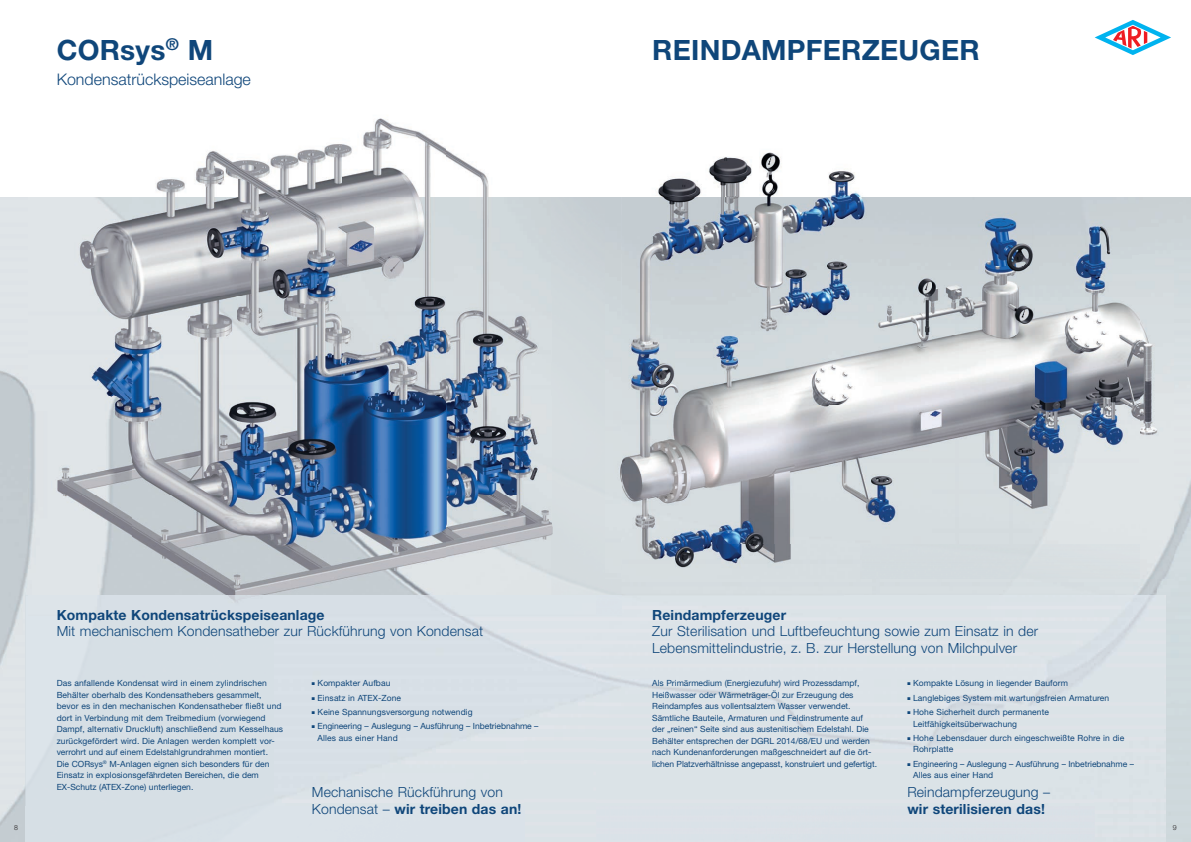
<style>
.page{position:relative;width:1191px;height:842px;background:#fff}
.page>*{position:absolute;margin:0;border:0;box-sizing:border-box;transform-origin:0 0}
.t1{font:700 28px "Helvetica Neue LT Pro";letter-spacing:.01em;color:#0f467a}
.t2{font:300 16px "Helvetica Neue LT Pro";color:#0f467a}
.t3{font:300 14px/16.8px "Helvetica Neue LT Pro";letter-spacing:.01em;color:#0f467a}
.t4{font:700 14px "Helvetica Neue LT Pro";letter-spacing:.01em;color:#0f467a}
.t5{font:8.5px/11.5px "Helvetica Neue LT Pro";color:#0f467a}
.t6{font:300 7px "Helvetica Neue LT Pro";color:#231f20}
.s1{font-weight:700}
</style>
<div class="page">
<img style="left:0;top:197px;width:28px;height:645px">
<img style="left:1156px;top:197px;width:35px;height:645px">
<img style="left:605px;top:152px;width:568px;height:427px">
<img style="left:156px;top:118px;width:465px;height:79px">
<img style="left:28px;top:197px;width:523px;height:398px">
<div style="left:551px;top:529px;width:70px;height:66px;background:#d4dbdf"></div>
<div style="left:26px;top:595px;width:249px;height:212px;background:#d6dfe5"></div>
<svg style="left:1094px;top:20px;width:77px;height:35px"></svg>
<h1 class="t1" style="left:57px;top:32px;width:158px">CORsys<sup>®</sup> M</h1>
<h2 class="t2" style="left:57px;top:69px;width:196px">Kondensatrückspeiseanlage</h2>
<h1 class="t1" style="left:652px;top:32px;width:329px">REINDAMPFERZEUGER</h1>
<h3 class="t4" style="left:57px;top:606px;width:269px">Kompakte Kondensatrückspeiseanlage</h3>
<h3 class="t3" style="left:57px;top:623px;width:428px">Mit mechanischem Kondensatheber zur Rückführung von Kondensat</h3>
<h3 class="t4" style="left:652px;top:606px;width:135px">Reindampferzeuger</h3>
<h3 class="t3" style="left:652px;top:623px;width:387px">Zur Sterilisation und Luftbefeuchtung sowie zum Einsatz in der<br>Lebensmittelindustrie, z. B. zur Herstellung von Milchpulver</h3>
<p class="t5" style="left:57px;top:677px;width:228px">Das anfallende Kondensat wird in einem zylindrischen Behälter oberhalb des Kondensathebers gesammelt, bevor es in den mechanischen Kondensatheber fließt und dort in Verbindung mit dem Treibmedium (vorwiegend Dampf, alternativ Druckluft) anschließend zum Kesselhaus zurückgefördert wird. Die Anlagen werden komplett vor&shy;verrohrt und auf einem Edelstahlgrundrahmen montiert.<br>Die CORsys<sup>®</sup> M-Anlagen eignen sich besonders für den Einsatz in explosionsgefährdeten Bereichen, die dem EX-Schutz (ATEX-Zone) unterliegen.</p>
<p class="t5" style="left:312px;top:677px;width:80px">■ Kompakter Aufbau</p>
<p class="t5" style="left:312px;top:692px;width:91px">■ Einsatz in ATEX-Zone</p>
<p class="t5" style="left:312px;top:706px;width:162px">■ Keine Spannungsversorgung notwendig</p>
<p class="t5" style="left:317px;top:721px;width:222px;text-indent:-6px">■ Engineering – Auslegung – Ausführung – Inbetriebnahme –<br>Alles aus einer Hand</p>
<h3 class="t3" style="left:312px;top:783px;width:211px">Mechanische Rückführung von<br>Kondensat – <span class="s1">wir treiben das an!</span></h3>
<p class="t5" style="left:652px;top:677px;width:226px">Als Primärmedium (Energiezufuhr) wird Prozessdampf, Heißwasser oder Wärmeträger-Öl zur Erzeugung des Reindampfes aus vollentsalztem Wasser verwendet.<br>Sämtliche Bauteile, Armaturen und Feldinstrumente auf der „reinen“ Seite sind aus austenitischem Edelstahl. Die Behälter entsprechen der DGRL 2014/68/EU und werden nach Kundenanforderungen maßgeschneidert auf die ört&shy;lichen Platzverhältnisse angepasst, konstruiert und gefertigt.</p>
<p class="t5" style="left:907px;top:677px;width:162px">■ Kompakte Lösung in liegender Bauform</p>
<p class="t5" style="left:907px;top:692px;width:203px">■ Langlebiges System mit wartungsfreien Armaturen</p>
<p class="t5" style="left:913px;top:706px;width:137px;text-indent:-6px">■ Hohe Sicherheit durch permanente<br>Leitfähigkeitsüberwachung</p>
<p class="t5" style="left:913px;top:732px;width:213px;text-indent:-6px">■ Hohe Lebensdauer durch eingeschweißte Rohre in die<br>Rohrplatte</p>
<p class="t5" style="left:913px;top:758px;width:222px;text-indent:-6px">■ Engineering – Auslegung – Ausführung – Inbetriebnahme –<br>Alles aus einer Hand</p>
<h3 class="t3" style="left:907px;top:783px;width:144px">Reindampferzeugung –</h3>
<h3 class="t4" style="left:907px;top:800px;width:139px">wir sterilisieren das!</h3>
<p class="t6" style="left:14px;top:823px;width:5px">8</p>
<p class="t6" style="left:1172px;top:823px;width:5px">9</p>
</div>
